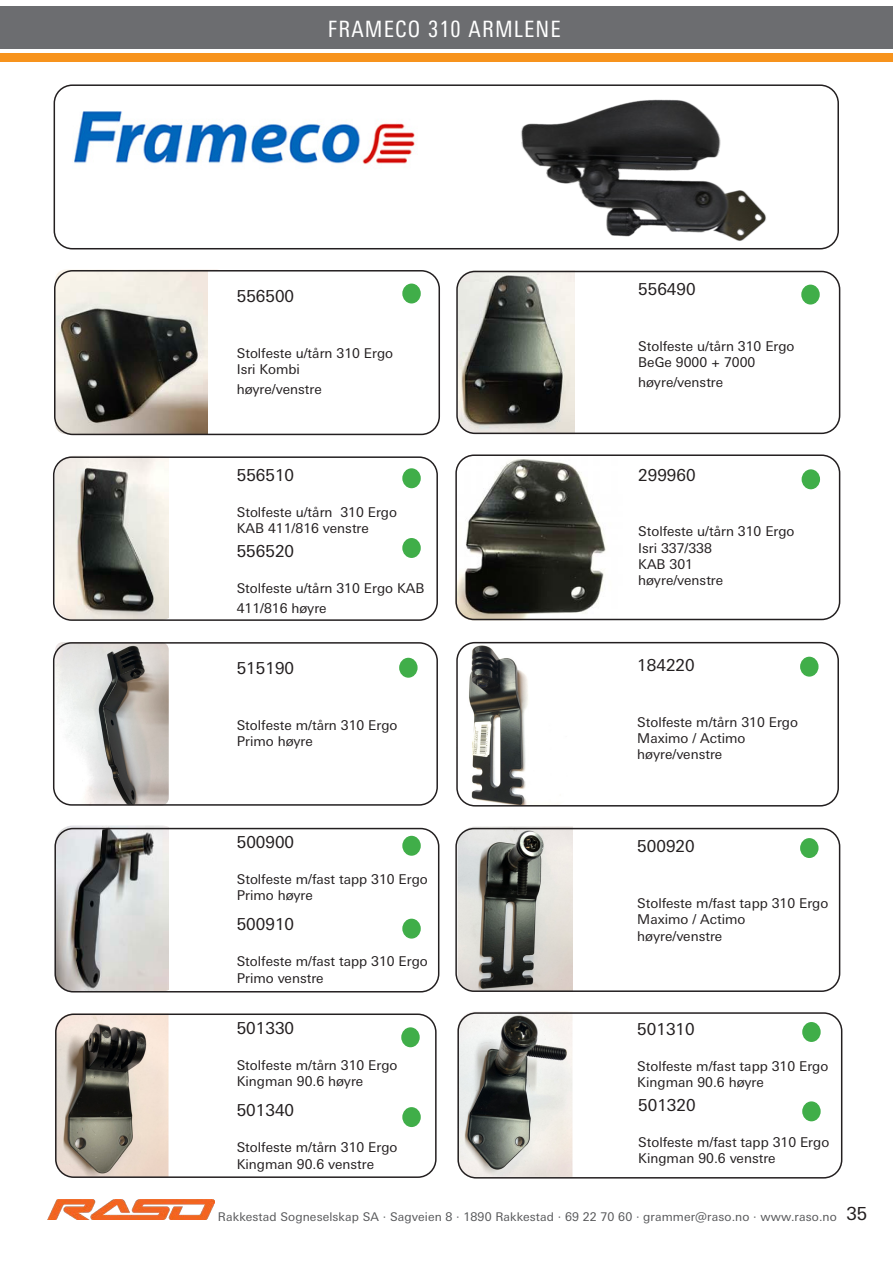
<style>
.page{position:relative;width:893px;height:1263px;background:#fff}
.page>*{position:absolute;margin:0;border:0;box-sizing:border-box;transform-origin:0 0}
.titel_fut{font:condensed 22.5px "Univers Next Pro";letter-spacing:.05em;color:#fff}
.t1{font:18px "Univers Next Pro";color:#231f20}
.t2{font:16.5px "Univers Next Pro";color:#231f20}
.t3{font:13.5px/16.2px "Univers Next Pro";color:#231f20}
.t4{font:12px "Univers Next Pro";letter-spacing:.01em;color:#57585a}
</style>
<div class="page">
<img style="left:455px;top:457px;width:151px;height:163px">
<img style="left:56px;top:459px;width:113px;height:159px">
<img style="left:460px;top:1011px;width:112px;height:166px">
<img style="left:55px;top:1016px;width:113px;height:161px">
<img style="left:458px;top:826px;width:116px;height:166px">
<img style="left:459px;top:270px;width:116px;height:164px">
<img style="left:56px;top:825px;width:113px;height:166px">
<img style="left:55px;top:269px;width:163px;height:165px">
<div style="left:208px;top:271px;width:57px;height:167px;background:#fff"></div>
<img style="left:456px;top:642px;width:72px;height:164px">
<div style="left:399px;top:658px;width:19px;height:20px;background:#40ae49;border-radius:50%"></div>
<div style="left:402px;top:538px;width:19px;height:20px;background:#40ae49;border-radius:50%"></div>
<div style="left:800px;top:838px;width:18px;height:20px;background:#40ae49;border-radius:50%"></div>
<div style="left:802px;top:1022px;width:19px;height:20px;background:#40ae49;border-radius:50%"></div>
<div style="left:401px;top:1027px;width:19px;height:20px;background:#40ae49;border-radius:50%"></div>
<div style="left:402px;top:284px;width:19px;height:19px;background:#40ae49;border-radius:50%"></div>
<div style="left:800px;top:657px;width:18px;height:20px;background:#40ae49;border-radius:50%"></div>
<img style="left:55px;top:642px;width:114px;height:161px">
<div style="left:53px;top:642px;width:385px;height:164px;border:2px solid #231f20;border-radius:18px"></div>
<div style="left:53px;top:456px;width:385px;height:165px;border:2px solid #231f20;border-radius:18px"></div>
<div style="left:54px;top:828px;width:385px;height:164px;border:2px solid #231f20;border-radius:18px"></div>
<div style="left:55px;top:1013px;width:382px;height:165px;border:2px solid #231f20;border-radius:18px"></div>
<div style="left:457px;top:1012px;width:385px;height:166px;border:2px solid #231f20;border-radius:18px"></div>
<div style="left:455px;top:828px;width:385px;height:164px;border:2px solid #231f20;border-radius:18px"></div>
<div style="left:455px;top:454px;width:385px;height:166px;border:2px solid #231f20;border-radius:18px"></div>
<div style="left:456px;top:642px;width:383px;height:164px;border:2px solid #231f20;border-radius:18px"></div>
<div style="left:54px;top:270px;width:386px;height:165px;border:2px solid #231f20;border-radius:18px"></div>
<div style="left:456px;top:271px;width:384px;height:163px;border:2px solid #231f20;border-radius:18px"></div>
<div style="left:402px;top:468px;width:19px;height:20px;background:#40ae49;border-radius:50%"></div>
<div style="left:801px;top:285px;width:19px;height:19px;background:#40ae49;border-radius:50%"></div>
<div style="left:402px;top:836px;width:19px;height:20px;background:#40ae49;border-radius:50%"></div>
<div style="left:402px;top:919px;width:19px;height:19px;background:#40ae49;border-radius:50%"></div>
<div style="left:402px;top:1107px;width:19px;height:20px;background:#40ae49;border-radius:50%"></div>
<div style="left:802px;top:1101px;width:19px;height:20px;background:#40ae49;border-radius:50%"></div>
<div style="left:802px;top:469px;width:18px;height:20px;background:#40ae49;border-radius:50%"></div>
<img style="left:74px;top:111px;width:341px;height:53px">
<img style="left:521px;top:99px;width:245px;height:142px">
<div style="left:0;top:6px;width:893px;height:43px;background:#6c6d70"></div>
<div style="left:0;top:53px;width:893px;height:8px;background:#f7931d"></div>
<div style="left:54px;top:84px;width:785px;height:165px;border:2px solid #231f20;border-radius:18px"></div>
<img style="left:48px;top:1199px;width:167px;height:21px">
<p class="titel_fut" style="left:328px;top:16px;width:234px">FRAMECO 310 ARMLENE</p>
<p class="t2" style="left:237px;top:287px;width:59px">556500</p>
<p class="t3" style="left:237px;top:345px;width:158px">Stolfeste u/tårn 310 Ergo</p>
<p class="t3" style="left:237px;top:361px;width:65px">Isri Kombi</p>
<p class="t3" style="left:237px;top:381px;width:87px">høyre/venstre</p>
<p class="t2" style="left:237px;top:465px;width:59px">556510</p>
<p class="t3" style="left:237px;top:504px;width:162px">Stolfeste u/tårn 310 Ergo</p>
<p class="t3" style="left:237px;top:520px;width:134px">KAB 411/816 venstre</p>
<p class="t2" style="left:237px;top:541px;width:59px">556520</p>
<p class="t3" style="left:237px;top:578px;width:189px;line-height:19.8px">Stolfeste u/tårn 310 Ergo KAB<br>411/816 høyre</p>
<p class="t2" style="left:237px;top:659px;width:59px">515190</p>
<p class="t3" style="left:237px;top:717px;width:162px">Stolfeste m/tårn 310 Ergo<br>Primo høyre</p>
<p class="t2" style="left:237px;top:832px;width:59px">500900</p>
<p class="t3" style="left:237px;top:871px;width:193px">Stolfeste m/fast tapp 310 Ergo<br>Primo høyre</p>
<p class="t2" style="left:237px;top:915px;width:59px">500910</p>
<p class="t3" style="left:237px;top:953px;width:193px">Stolfeste m/fast tapp 310 Ergo<br>Primo venstre</p>
<p class="t2" style="left:237px;top:1018px;width:59px">501330</p>
<p class="t3" style="left:237px;top:1057px;width:162px">Stolfeste m/tårn 310 Ergo<br>Kingman 90.6 høyre</p>
<p class="t2" style="left:237px;top:1101px;width:59px">501340</p>
<p class="t3" style="left:237px;top:1139px;width:162px">Stolfeste m/tårn 310 Ergo<br>Kingman 90.6 venstre</p>
<p class="t2" style="left:638px;top:280px;width:59px">556490</p>
<p class="t3" style="left:638px;top:338px;width:158px">Stolfeste u/tårn 310 Ergo</p>
<p class="t3" style="left:638px;top:354px;width:119px">BeGe 9000 + 7000</p>
<p class="t3" style="left:638px;top:374px;width:87px">høyre/venstre</p>
<p class="t2" style="left:638px;top:465px;width:59px">299960</p>
<p class="t3" style="left:638px;top:524px;width:158px">Stolfeste u/tårn 310 Ergo</p>
<p class="t3" style="left:638px;top:540px;width:75px">Isri 337/338</p>
<p class="t3" style="left:638px;top:556px;width:56px">KAB 301</p>
<p class="t3" style="left:638px;top:572px;width:87px">høyre/venstre</p>
<p class="t2" style="left:637px;top:656px;width:59px">184220</p>
<p class="t3" style="left:637px;top:714px;width:162px">Stolfeste m/tårn 310 Ergo</p>
<p class="t3" style="left:637px;top:730px;width:110px">Maximo / Actimo</p>
<p class="t3" style="left:637px;top:746px;width:87px">høyre/venstre</p>
<p class="t2" style="left:637px;top:837px;width:59px">500920</p>
<p class="t3" style="left:637px;top:895px;width:193px">Stolfeste m/fast tapp 310 Ergo<br>Maximo / Actimo</p>
<p class="t3" style="left:637px;top:928px;width:87px">høyre/venstre</p>
<p class="t2" style="left:637px;top:1019px;width:59px">501310</p>
<p class="t3" style="left:637px;top:1058px;width:193px">Stolfeste m/fast tapp 310 Ergo<br>Kingman 90.6 høyre</p>
<p class="t2" style="left:638px;top:1096px;width:59px">501320</p>
<p class="t3" style="left:638px;top:1134px;width:193px">Stolfeste m/fast tapp 310 Ergo<br>Kingman 90.6 venstre</p>
<p class="t4" style="left:218px;top:1209px;width:620px">Rakkestad Sogneselskap SA · Sagveien 8 · 1890 Rakkestad · 69 22 70 60 · grammer@raso.no · www.raso.no</p>
<p class="t1" style="left:846px;top:1204px;width:22px">35</p>
</div>
